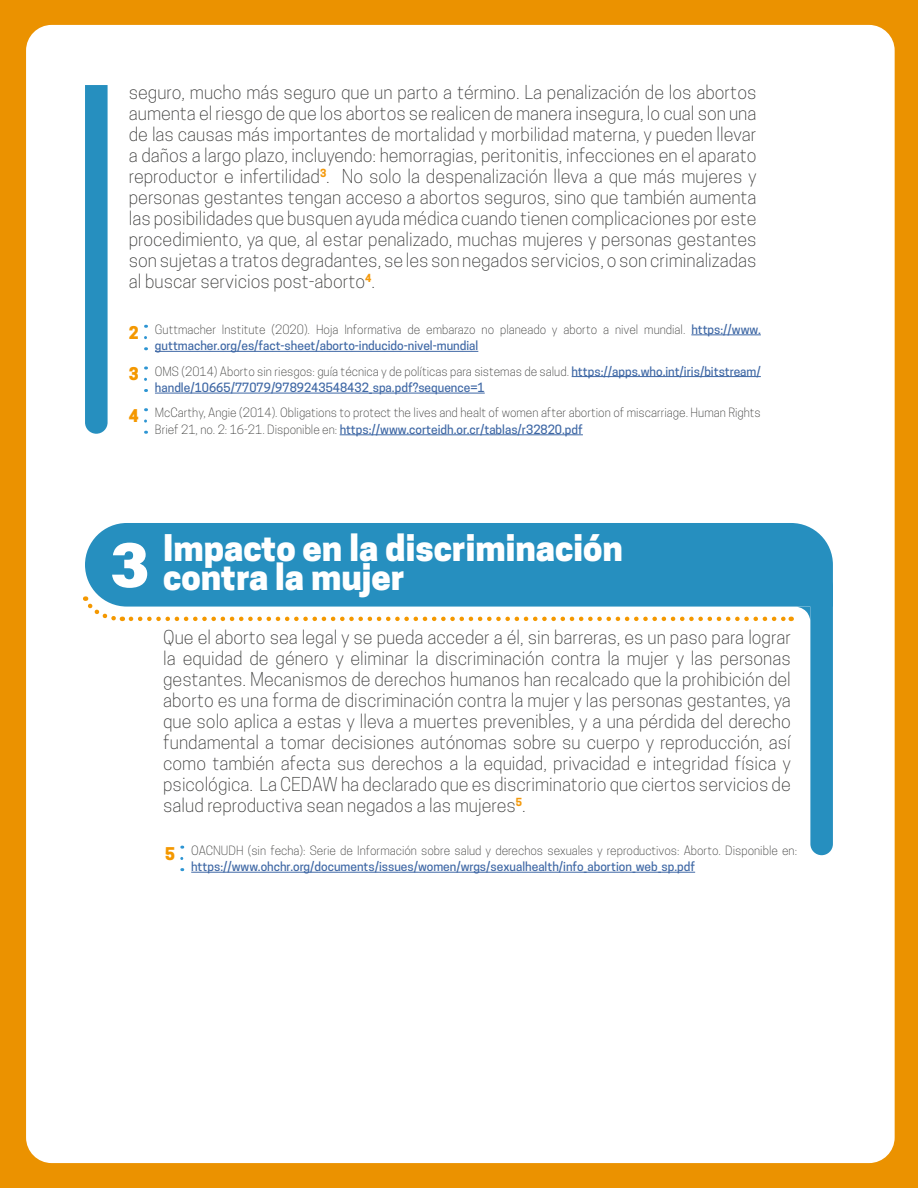
<style>
.page{position:relative;width:918px;height:1188px;background:#eb9200}
.page>*{position:absolute;margin:0;border:0;box-sizing:border-box;transform-origin:0 0}
.t1{font:800 34.5px/28.5px "Cooper Hewitt";color:#fff}
.t2{font:300 18px/21px "Cooper Hewitt";color:#3c3c3b;text-align:justify}
.t3{font:800 16.5px "Cooper Hewitt";color:#f49800}
.t4{font:300 12px/16.5px "Cooper Hewitt";color:#3c3c3b}
.t5{font:500 12px/16.5px "Cooper Hewitt";color:#3f68a5}
.s1{font-weight:500;color:#3f68a5}
.s2{font-weight:300;color:#3c3c3b}
.s3{font-family:"Acumin Variable Concept";font-weight:400;font-size:66px}
</style>
<div class="page">
<div style="left:26px;top:25px;width:869px;height:1138px;background:#fff"></div>
<div style="left:85px;top:85px;width:23px;height:349px;background:#268fbf"></div>
<hr style="left:691px;top:335px;width:70px;height:1px;background:#3f68a5">
<hr style="left:155px;top:351px;width:323px;height:1px;background:#3f68a5">
<hr style="left:572px;top:376px;width:189px;height:1px;background:#3f68a5">
<hr style="left:155px;top:393px;width:330px;height:1px;background:#3f68a5">
<hr style="left:340px;top:435px;width:243px;height:1px;background:#3f68a5">
<hr style="left:191px;top:872px;width:504px;height:1px;background:#3f68a5">
<svg style="left:144px;top:338px;width:3px;height:12px"></svg>
<svg style="left:144px;top:379px;width:3px;height:13px"></svg>
<svg style="left:144px;top:421px;width:3px;height:13px"></svg>
<svg style="left:180px;top:858px;width:3px;height:13px"></svg>
<div style="left:85px;top:523px;width:748px;height:84px;background:#268fbf"></div>
<div style="left:810px;top:575px;width:23px;height:280px;background:#268fbf;border-radius:11px"></div>
<svg style="left:84px;top:596px;width:39px;height:28px"></svg>
<svg style="left:131px;top:607px;width:679px;height:14px"></svg>
<p class="t2" style="left:129px;top:81px;width:629px">seguro, mucho más seguro que un parto a término. La penalización de los abortos aumenta el riesgo de que los abortos se realicen de manera insegura, lo cual son una de las causas más importantes de mortalidad y morbilidad materna, y pueden llevar a daños a largo plazo, incluyendo: hemorragias, peritonitis, infecciones en el aparato reproductor e infertilidad<sup>3</sup>. No solo la despenalización lleva a que más mujeres y personas gestantes tengan acceso a abortos seguros, sino que también aumenta las posibilidades que busquen ayuda médica cuando tienen complicaciones por este procedimiento, ya que, al estar penalizado, muchas mujeres y personas gestantes son sujetas a tratos degradantes, se les son negados servicios, o son criminalizadas al buscar servicios post-aborto<sup>4</sup>.</p>
<p class="t3" style="left:129px;top:323px;width:11px">2</p>
<p class="t3" style="left:129px;top:364px;width:11px">3</p>
<p class="t3" style="left:129px;top:406px;width:11px">4</p>
<p class="t4" style="left:155px;top:321px;width:607px">Guttmacher Institute (2020). Hoja Informativa de embarazo no planeado y aborto a nivel mundial. <span class="s1">https://www. guttmacher.org/es/fact-sheet/aborto-inducido-nivel-mundial</span></p>
<p class="t5" style="left:155px;top:363px;width:607px"><span class="s2">OMS (2014) Aborto sin riesgos: guía técnica y de políticas para sistemas de salud.</span> https://apps.who.int/iris/bitstream/ handle/10665/77079/9789243548432_spa.pdf?sequence=1</p>
<p class="t4" style="left:155px;top:404px;width:607px">McCarthy, Angie (2014). Obligations to protect the lives and healt of women after abortion of miscarriage. Human Rights<br>Brief 21, no. 2: 16-21. Disponible en: <span class="s1">https://www.corteidh.or.cr/tablas/r32820.pdf</span></p>
<h1 class="t1" style="left:163px;top:534px;width:461px;text-indent:-53px"><span class="s3">3</span> Impacto en la discriminación contra la mujer</h1>
<p class="t2" style="left:163px;top:627px;width:629px">Que el aborto sea legal y se pueda acceder a él, sin barreras, es un paso para lograr la equidad de género y eliminar la discriminación contra la mujer y las personas gestantes. Mecanismos de derechos humanos han recalcado que la prohibición del aborto es una forma de discriminación contra la mujer y las personas gestantes, ya que solo aplica a estas y lleva a muertes prevenibles, y a una pérdida del derecho fundamental a tomar decisiones autónomas sobre su cuerpo y reproducción, así como también afecta sus derechos a la equidad, privacidad e integridad física y psicológica. La CEDAW ha declarado que es discriminatorio que ciertos servicios de salud reproductiva sean negados a las mujeres<sup>5</sup>.</p>
<p class="t3" style="left:165px;top:844px;width:11px">5</p>
<p class="t4" style="left:191px;top:842px;width:607px">OACNUDH (sin fecha): Serie de Información sobre salud y derechos sexuales y reproductivos: Aborto. Disponible en:</p>
<p class="t5" style="left:191px;top:858px;width:505px">https://www.ohchr.org/documents/issues/women/wrgs/sexualhealth/info_abortion_web_sp.pdf</p>
</div>
